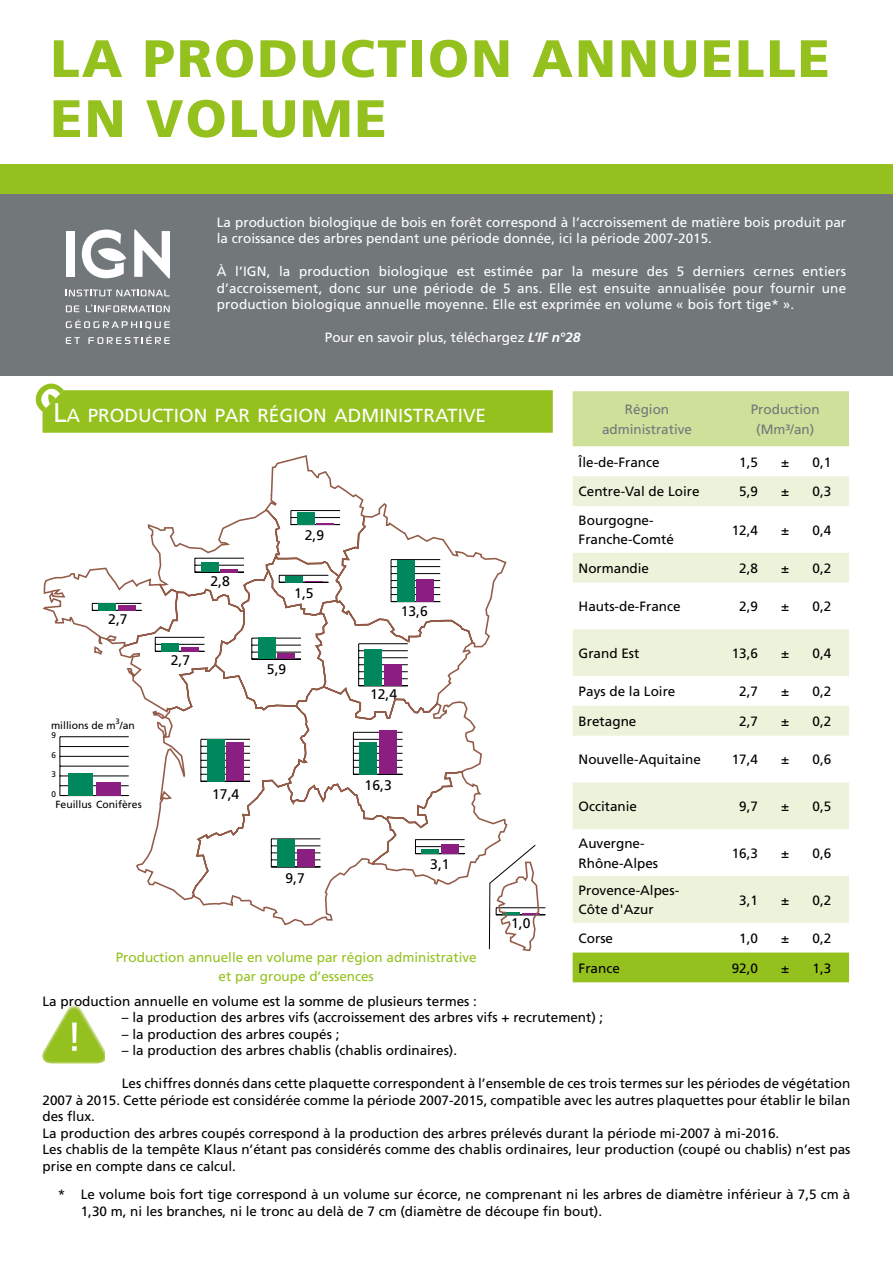
<style>
.page{position:relative;width:893px;height:1263px;background:#fff}
.page>*{position:absolute;margin:0;border:0;box-sizing:border-box;transform-origin:0 0}
.t1{font:900 52.5px/60px "Frutiger LT Std";letter-spacing:.04em;color:#95c11f}
.t2{font:18.9px "Frutiger";color:#fff}
.t3{font:13.95px "Frutiger";color:#000}
.t4{font:13.5px/16.5px "Frutiger";color:#000}
.t5{font:13.5px/16.5px "Frutiger";color:#fff}
.t6{font:13.5px/19.5px "Frutiger";color:#95c11f;text-align:center}
.t7{font:13.5px/19.5px "Frutiger";color:#72787a;text-align:center}
.t8{font:10.35px "Frutiger";color:#000}
.t9{font:8.25px "Frutiger";color:#000}
.t10{font:7.8px "Frutiger";color:#000}
.s1{font-family:"Frutiger LT Std";font-weight:700;font-style:italic}
.s2{font-size:27px}
</style>
<div class="page">
<div style="left:0;top:166px;width:893px;height:210px;background:#72787a"></div>
<div style="left:0;top:164px;width:893px;height:29px;background:#95c11f"></div>
<svg style="left:66px;top:290px;width:104px;height:6px"></svg>
<svg style="left:66px;top:305px;width:13px;height:7px"></svg>
<svg style="left:86px;top:304px;width:84px;height:8px"></svg>
<svg style="left:66px;top:319px;width:104px;height:10px"></svg>
<svg style="left:66px;top:337px;width:14px;height:7px"></svg>
<svg style="left:88px;top:335px;width:82px;height:9px"></svg>
<div style="left:66px;top:231px;width:9px;height:46px;background:#fff"></div>
<svg style="left:134px;top:230px;width:36px;height:48px"></svg>
<svg style="left:82px;top:230px;width:44px;height:48px"></svg>
<div style="left:573px;top:391px;width:276px;height:55px;background:#cfe09b"></div>
<svg style="left:573px;top:476px;width:276px;height:447px;fill:#edf3da"></svg>
<div style="left:573px;top:952px;width:276px;height:30px;background:#95c11f"></div>
<svg style="left:43px;top:1006px;width:62px;height:57px"></svg>
<svg style="left:35px;top:384px;width:518px;height:49px;background:#a4c93f"></svg>
<hr style="left:496px;top:914px;width:49px;height:1px;background:#000">
<hr style="left:496px;top:907px;width:49px;height:1px;background:#000">
<svg style="left:43px;top:455px;width:497px;height:497px"></svg>
<svg style="left:489px;top:844px;width:50px;height:105px"></svg>
<hr style="left:60px;top:737px;width:1px;height:58px;background:#000">
<hr style="left:60px;top:795px;width:69px;height:1px;background:#000">
<hr style="left:60px;top:776px;width:69px;height:1px;background:#000">
<hr style="left:60px;top:756px;width:69px;height:1px;background:#000">
<hr style="left:60px;top:736px;width:69px;height:1px;background:#000">
<hr style="left:60px;top:785px;width:69px;height:1px;background:#000">
<hr style="left:60px;top:766px;width:69px;height:1px;background:#000">
<hr style="left:60px;top:746px;width:69px;height:1px;background:#000">
<div style="left:96px;top:782px;width:24px;height:13px;background:#8a1e81"></div>
<div style="left:68px;top:773px;width:25px;height:22px;background:#00875b"></div>
<h1 class="t1" style="left:50px;top:29px;width:781px">LA PRODUCTION ANNUELLE<br>EN VOLUME</h1>
<p class="t5" style="left:217px;top:215px;width:631px">La production biologique de bois en forêt correspond à l’accroissement de matière bois produit par la croissance des arbres pendant une période donnée, ici la période 2007-2015.</p>
<p class="t5" style="left:217px;top:264px;width:631px;text-align:justify">À l’IGN, la production biologique est estimée par la mesure des 5 derniers cernes entiers d’accroissement, donc sur une période de 5 ans. Elle est ensuite annualisée pour fournir une production biologique annuelle moyenne. Elle est exprimée en volume « bois fort tige* ».</p>
<p class="t5" style="left:325px;top:330px;width:257px">Pour en savoir plus, téléchargez <span class="s1">L’IF n°28</span></p>
<h2 class="t2" style="left:53px;top:404px;width:435px"><span class="s2">L</span>A PRODUCTION PAR RÉGION ADMINISTRATIVE</h2>
<p class="t3" style="left:108px;top:612px;width:21px">2,7</p>
<p class="t10" style="left:116px;top:717px;width:6px">3</p>
<p class="t8" style="left:51px;top:720px;width:85px">millions de m /an</p>
<p class="t9" style="left:52px;top:730px;width:6px">9</p>
<p class="t9" style="left:51px;top:750px;width:6px">6</p>
<p class="t9" style="left:52px;top:770px;width:6px">3</p>
<p class="t9" style="left:51px;top:789px;width:6px">0</p>
<p class="t8" style="left:55px;top:798px;width:88px">Feuillus Conifères</p>
<p class="t3" style="left:210px;top:573px;width:21px">2,8</p>
<p class="t3" style="left:171px;top:652px;width:21px">2,7</p>
<p class="t3" style="left:305px;top:528px;width:21px">2,9</p>
<p class="t3" style="left:294px;top:585px;width:21px">1,5</p>
<p class="t3" style="left:267px;top:661px;width:21px">5,9</p>
<p class="t3" style="left:212px;top:786px;width:29px">17,4</p>
<p class="t3" style="left:285px;top:870px;width:21px">9,7</p>
<p class="t3" style="left:401px;top:604px;width:29px">13,6</p>
<p class="t3" style="left:370px;top:686px;width:29px">12,4</p>
<p class="t3" style="left:365px;top:777px;width:29px">16,3</p>
<p class="t3" style="left:430px;top:856px;width:21px">3,1</p>
<p class="t6" style="left:116px;top:948px;width:362px">Production annuelle en volume par région administrative et par groupe d’essences</p>
<p class="t3" style="left:511px;top:915px;width:21px">1,0</p>
<p class="t7" style="left:602px;top:401px;width:92px">Région administrative</p>
<p class="t7" style="left:751px;top:401px;width:70px">Production (Mm³/an)</p>
<p class="t4" style="left:579px;top:455px;width:83px">Île-de-France</p>
<p class="t4" style="left:739px;top:455px;width:20px">1,5</p>
<p class="t4" style="left:781px;top:455px;width:10px">±</p>
<p class="t4" style="left:812px;top:455px;width:20px">0,1</p>
<p class="t4" style="left:579px;top:484px;width:122px">Centre-Val de Loire</p>
<p class="t4" style="left:739px;top:484px;width:20px">5,9</p>
<p class="t4" style="left:781px;top:484px;width:10px">±</p>
<p class="t4" style="left:812px;top:484px;width:20px">0,3</p>
<p class="t4" style="left:579px;top:511px;width:97px;line-height:19.5px">Bourgogne-<br>Franche-Comté</p>
<p class="t4" style="left:732px;top:523px;width:28px">12,4</p>
<p class="t4" style="left:781px;top:523px;width:10px">±</p>
<p class="t4" style="left:812px;top:523px;width:20px">0,4</p>
<p class="t4" style="left:579px;top:561px;width:72px">Normandie</p>
<p class="t4" style="left:739px;top:561px;width:20px">2,8</p>
<p class="t4" style="left:781px;top:561px;width:10px">±</p>
<p class="t4" style="left:812px;top:561px;width:20px">0,2</p>
<p class="t4" style="left:579px;top:599px;width:104px">Hauts-de-France</p>
<p class="t4" style="left:739px;top:599px;width:20px">2,9</p>
<p class="t4" style="left:781px;top:599px;width:10px">±</p>
<p class="t4" style="left:812px;top:599px;width:20px">0,2</p>
<p class="t4" style="left:579px;top:646px;width:62px">Grand Est</p>
<p class="t4" style="left:732px;top:646px;width:28px">13,6</p>
<p class="t4" style="left:781px;top:646px;width:10px">±</p>
<p class="t4" style="left:812px;top:646px;width:20px">0,4</p>
<p class="t4" style="left:579px;top:684px;width:98px">Pays de la Loire</p>
<p class="t4" style="left:739px;top:684px;width:20px">2,7</p>
<p class="t4" style="left:781px;top:684px;width:10px">±</p>
<p class="t4" style="left:812px;top:684px;width:20px">0,2</p>
<p class="t4" style="left:579px;top:714px;width:59px">Bretagne</p>
<p class="t4" style="left:739px;top:714px;width:20px">2,7</p>
<p class="t4" style="left:781px;top:714px;width:10px">±</p>
<p class="t4" style="left:812px;top:714px;width:20px">0,2</p>
<p class="t4" style="left:579px;top:752px;width:124px">Nouvelle-Aquitaine</p>
<p class="t4" style="left:732px;top:752px;width:28px">17,4</p>
<p class="t4" style="left:781px;top:752px;width:10px">±</p>
<p class="t4" style="left:812px;top:752px;width:20px">0,6</p>
<p class="t4" style="left:579px;top:799px;width:60px">Occitanie</p>
<p class="t4" style="left:739px;top:799px;width:20px">9,7</p>
<p class="t4" style="left:781px;top:799px;width:10px">±</p>
<p class="t4" style="left:812px;top:799px;width:20px">0,5</p>
<p class="t4" style="left:579px;top:835px;width:81px;line-height:19.5px">Auvergne-<br>Rhône-Alpes</p>
<p class="t4" style="left:732px;top:846px;width:28px">16,3</p>
<p class="t4" style="left:781px;top:846px;width:10px">±</p>
<p class="t4" style="left:812px;top:846px;width:20px">0,6</p>
<p class="t4" style="left:579px;top:881px;width:102px;line-height:19.5px">Provence-Alpes-<br>Côte d'Azur</p>
<p class="t4" style="left:739px;top:893px;width:20px">3,1</p>
<p class="t4" style="left:781px;top:893px;width:10px">±</p>
<p class="t4" style="left:812px;top:893px;width:20px">0,2</p>
<p class="t4" style="left:579px;top:931px;width:36px">Corse</p>
<p class="t4" style="left:739px;top:931px;width:20px">1,0</p>
<p class="t4" style="left:781px;top:931px;width:10px">±</p>
<p class="t4" style="left:812px;top:931px;width:20px">0,2</p>
<p class="t4" style="left:579px;top:961px;width:43px">France</p>
<p class="t4" style="left:732px;top:961px;width:28px">92,0</p>
<p class="t4" style="left:781px;top:961px;width:10px">±</p>
<p class="t4" style="left:812px;top:961px;width:20px">1,3</p>
<p class="t4" style="left:43px;top:994px;width:436px">La production annuelle en volume est la somme de plusieurs termes :</p>
<p class="t4" style="left:122px;top:1010px;width:483px">– la production des arbres vifs (accroissement des arbres vifs + recrutement) ;</p>
<p class="t4" style="left:122px;top:1027px;width:219px">– la production des arbres coupés ;</p>
<p class="t4" style="left:122px;top:1043px;width:337px">– la production des arbres chablis (chablis ordinaires).</p>
<p class="t4" style="left:43px;top:1076px;width:809px;text-indent:79px">Les chiffres donnés dans cette plaquette correspondent à l’ensemble de ces trois termes sur les périodes de végétation 2007 à 2015. Cette période est considérée comme la période 2007-2015, compatible avec les autres plaquettes pour établir le bilan des flux.<br>La production des arbres coupés correspond à la production des arbres prélevés durant la période mi-2007 à mi-2016.<br>Les chablis de la tempête Klaus n’étant pas considérés comme des chablis ordinaires, leur production (coupé ou chablis) n’est pas prise en compte dans ce calcul.</p>
<p class="t4" style="left:81px;top:1187px;width:771px;text-indent:-23px">* Le volume bois fort tige correspond à un volume sur écorce, ne comprenant ni les arbres de diamètre inférieur à 7,5 cm à<br>1,30 m, ni les branches, ni le tronc au delà de 7 cm (diamètre de découpe fin bout).</p>
</div>
